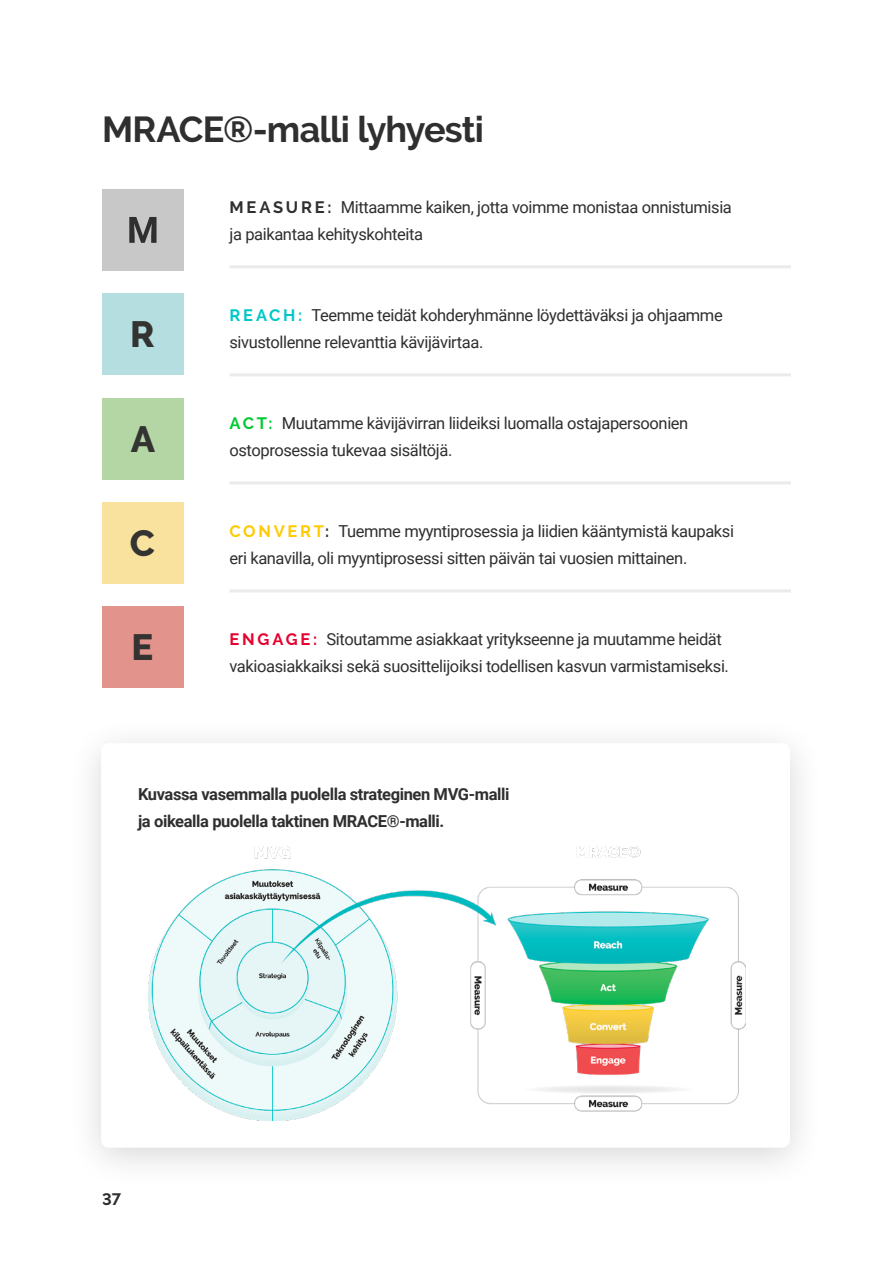
<style>
.page{position:relative;width:893px;height:1263px;background:#fff}
.page>*{position:absolute;margin:0;border:0;box-sizing:border-box;transform-origin:0 0}
.t1{font:800 36.45px "Raleway";color:#333332}
.t2{font:700 36px "Raleway";letter-spacing:-.025em;color:#2f2f2f}
.t3{font:16.5px/27px "Roboto";letter-spacing:-.025em;color:#2f2f2f}
.t4{font:700 16.5px/27px "Roboto";letter-spacing:-.025em;color:#2f2f2f}
.t5{font:700 16.5px "Raleway";color:#2f2f2f}
.s1{font-family:"Raleway";font-weight:700}
.s2{font-family:"Raleway";font-weight:700;color:#00c7c7}
.s3{font-family:"Raleway";font-weight:700;color:#00ca30}
.s4{font-family:"Raleway";font-weight:700;color:#ffca00}
.s5{font-family:"Raleway";font-weight:700;color:#e7002f}
</style>
<div class="page">
<div style="left:66px;top:716px;width:759px;height:474px;background:#000;opacity:.16"></div>
<div style="left:101px;top:743px;width:689px;height:405px;background:#fff;border-radius:8px"></div>
<img style="left:148px;top:846px;width:597px;height:275px">
<hr style="left:229px;top:265px;width:562px;height:3px;background:#ebebeb">
<hr style="left:230px;top:373px;width:561px;height:3px;background:#ebebeb">
<hr style="left:230px;top:481px;width:561px;height:3px;background:#ebebeb">
<hr style="left:230px;top:589px;width:561px;height:3px;background:#ebebeb">
<div style="left:102px;top:293px;width:82px;height:82px;background:#b4dedf"></div>
<div style="left:102px;top:398px;width:82px;height:81px;background:#b4d6a5"></div>
<div style="left:102px;top:502px;width:82px;height:82px;background:#f9e29d"></div>
<div style="left:102px;top:606px;width:82px;height:82px;background:#e2948c"></div>
<div style="left:102px;top:189px;width:82px;height:82px;background:#c8c8c8"></div>
<svg style="left:129px;top:217px;width:28px;height:26px"></svg>
<h2 class="t2" style="left:102px;top:109px;width:383px">MRACE®-malli lyhyesti</h2>
<h1 class="t1" style="left:130px;top:314px;width:26px">R</h1>
<h1 class="t1" style="left:131px;top:418px;width:26px">A</h1>
<h1 class="t1" style="left:130px;top:522px;width:27px">C</h1>
<h1 class="t1" style="left:132px;top:627px;width:23px">E</h1>
<p class="t3" style="left:230px;top:193px;width:504px"><span class="s1">M E A S U R E :</span> Mittaamme kaiken, jotta voimme monistaa onnistumisia ja paikantaa kehityskohteita</p>
<p class="t3" style="left:230px;top:301px;width:495px"><span class="s2">R E AC H :</span> Teemme teidät kohderyhmänne löydettäväksi ja ohjaamme sivustollenne relevanttia kävijävirtaa.</p>
<p class="t3" style="left:230px;top:409px;width:460px"><span class="s3">AC T:</span> Muutamme kävijävirran liideiksi luomalla ostajapersoonien ostoprosessia tukevaa sisältöjä.</p>
<p class="t3" style="left:230px;top:517px;width:506px"><span class="s4">C O N V E R T</span><span class="s1">:</span> Tuemme myyntiprosessia ja liidien kääntymistä kaupaksi eri kanavilla, oli myyntiprosessi sitten päivän tai vuosien mittainen.</p>
<p class="t3" style="left:230px;top:625px;width:501px"><span class="s5">E N G A G E :</span> Sitoutamme asiakkaat yritykseenne ja muutamme heidät vakioasiakkaiksi sekä suosittelijoiksi todellisen kasvun varmistamiseksi.</p>
<p class="t4" style="left:138px;top:780px;width:373px">Kuvassa vasemmalla puolella strateginen MVG-malli ja oikealla puolella taktinen MRACE®-malli.</p>
<p class="t5" style="left:102px;top:1190px;width:20px">37</p>
</div>
